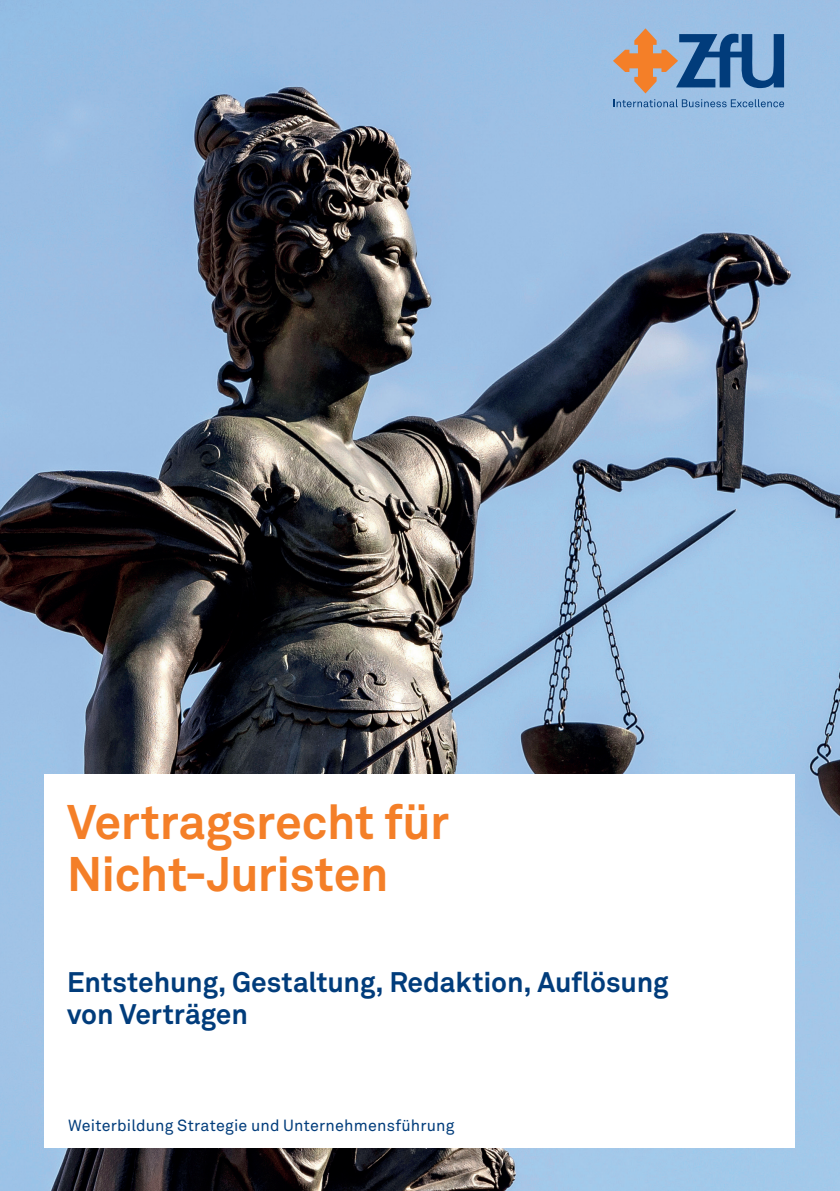
<style>
.page{position:relative;width:840px;height:1191px;background:#fff}
.page>*{position:absolute;margin:0;border:0;box-sizing:border-box;transform-origin:0 0}
.t1{font:700 48px/52px "Akkurat Office";letter-spacing:-.005em;color:#f47f28}
.t2{font:700 28px/32px "Akkurat Office";letter-spacing:-.005em;color:#013c7b}
.t3{font:16px "Akkurat Office";letter-spacing:.01em;color:#013c7b}
</style>
<div class="page">
<img style="left:0;top:0;width:839px;height:1191px">
<svg style="left:612px;top:28px;width:171px;height:65px"></svg>
<svg style="left:613px;top:99px;width:170px;height:8px"></svg>
<div style="left:44px;top:774px;width:750px;height:373px;background:#fff"></div>
<h1 class="t1" style="left:67px;top:796px;width:383px">Vertragsrecht für<br>Nicht-Juristen</h1>
<p class="t2" style="left:67px;top:966px;width:602px">Entstehung, Gestaltung, Redaktion, Auflösung von Verträgen</p>
<p class="t3" style="left:68px;top:1116px;width:387px">Weiterbildung Strategie und Unternehmensführung</p>
</div>
